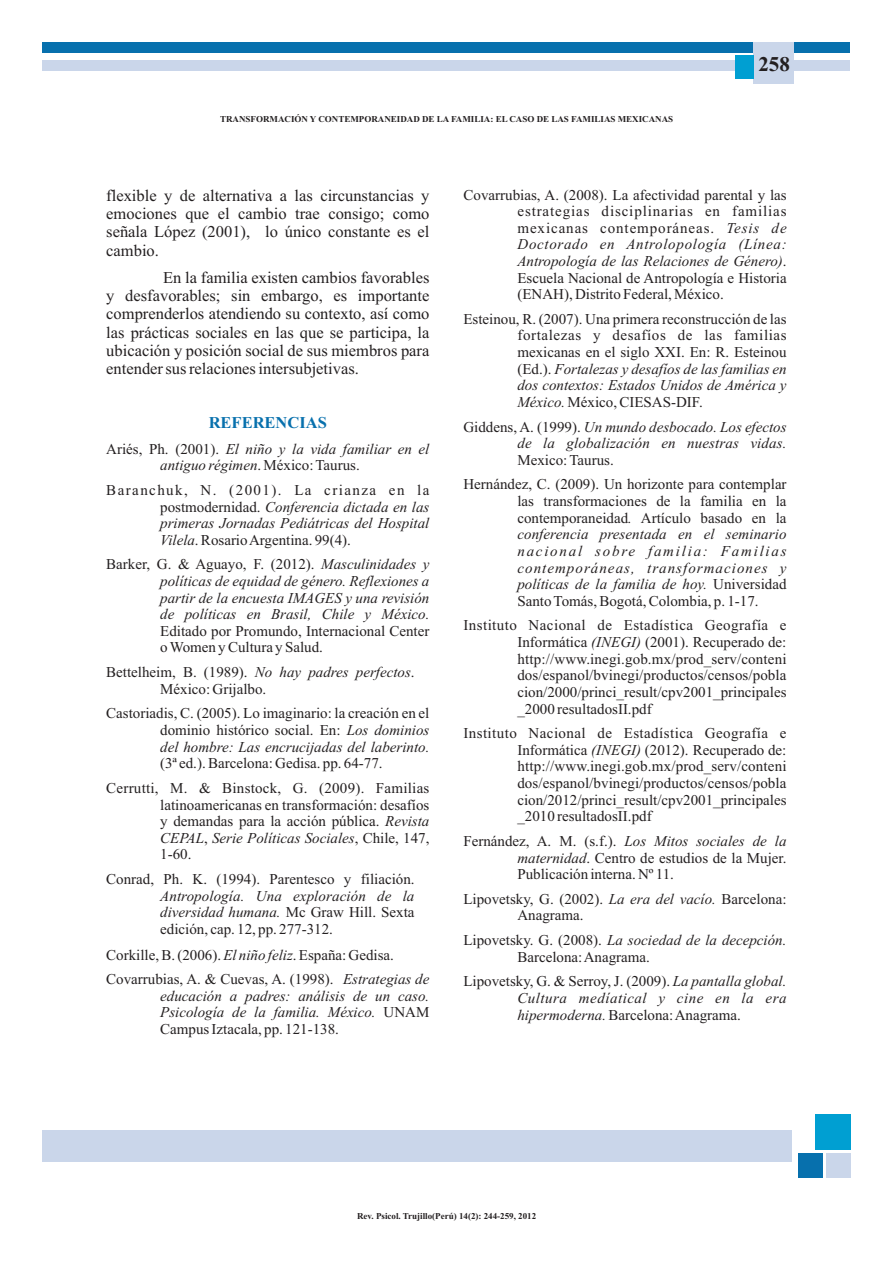
<style>
.page{position:relative;width:893px;height:1263px;background:#fff}
.page>*{position:absolute;margin:0;border:0;box-sizing:border-box;transform-origin:0 0}
.t1{font:700 21px "Times New Roman";color:#231f20}
.t2{font:16.5px/18.3px "Times New Roman";color:#231f20;text-align:justify}
.t3{font:700 16.5px "Times New Roman";color:#0770ad}
.t4{font:15px/16.6px "Times New Roman";color:#231f20;text-align:justify}
.t5{font:italic 15px/16.6px "Times New Roman";color:#231f20;text-align:justify}
.t6{font:700 9px "Times New Roman";color:#231f20}
.s1{font-style:normal}
.s2{font-style:italic}
</style>
<div class="page">
<div style="left:43px;top:1130px;width:749px;height:32px;background:#cad6ea"></div>
<div style="left:826px;top:1154px;width:24px;height:24px;background:#cad6ea"></div>
<div style="left:815px;top:1114px;width:35px;height:36px;background:#009fd2"></div>
<div style="left:799px;top:1154px;width:24px;height:24px;background:#0770ad"></div>
<div style="left:43px;top:43px;width:807px;height:10px;background:#0770ad"></div>
<div style="left:43px;top:61px;width:807px;height:10px;background:#cad6ea"></div>
<div style="left:753px;top:43px;width:41px;height:41px;background:#cad6ea"></div>
<div style="left:735px;top:55px;width:18px;height:24px;background:#009fd2"></div>
<p class="t6" style="left:220px;top:116px;width:455px">TRANSFORMACIÓN Y CONTEMPORANEIDAD DE LA FAMILIA: EL CASO DE LAS FAMILIAS MEXICANAS</p>
<h1 class="t1" style="left:758px;top:56px;width:33px">258</h1>
<p class="t2" style="left:106px;top:188px;width:325px">flexible y de alternativa a las circunstancias y emociones que el cambio trae consigo; como señala López (2001), lo único constante es el cambio.</p>
<p class="t2" style="left:106px;top:270px;width:325px;text-indent:57px">En la familia existen cambios favorables y desfavorables; sin embargo, es importante comprenderlos atendiendo su contexto, así como las prácticas sociales en las que se participa, la ubicación y posición social de sus miembros para entender sus relaciones intersubjetivas.</p>
<p class="t3" style="left:209px;top:417px;width:120px">REFERENCIAS</p>
<p class="t5" style="left:160px;top:442px;width:271px;text-indent:-54px"><span class="s1">Ariés, Ph. (2001).</span> El niño y la vida familiar en el antiguo régimen<span class="s1">. México: Taurus.</span></p>
<p class="t4" style="left:160px;top:483px;width:271px;text-indent:-54px">Baranchuk, N. (2001). La crianza en la postmodernidad. <span class="s2">Conferencia dictada en las primeras Jornadas Pediátricas del Hospital Vilela</span>. Rosario Argentina. 99(4).</p>
<p class="t5" style="left:160px;top:557px;width:271px;text-indent:-54px"><span class="s1">Barker, G. &amp; Aguayo, F. (2012).</span> Masculinidades y políticas de equidad de género. Reflexiones a partir de la encuesta IMAGES y una revisión de políticas en Brasil, Chile y México.</p>
<p class="t4" style="left:160px;top:624px;width:271px">Editado por Promundo, Internacional Center o Women y Cultura y Salud.</p>
<p class="t4" style="left:160px;top:665px;width:256px;text-indent:-54px">Bettelheim, B. (1989). <span class="s2">No hay padres perfectos</span>.<br>México: Grijalbo.</p>
<p class="t4" style="left:160px;top:706px;width:271px;text-indent:-54px">Castoriadis, C. (2005). Lo imaginario: la creación en el dominio histórico social. En: <span class="s2">Los dominios del hombre: Las encrucijadas del laberinto.</span></p>
<p class="t4" style="left:106px;top:752px;width:325px;line-height:24.6px;text-align:center">(3ª ed.). Barcelona: Gedisa. pp. 64-77.<br>Cerrutti, M. &amp; Binstock, G. (2009). Familias</p>
<p class="t4" style="left:160px;top:798px;width:271px">latinoamericanas en transformación: desafíos y demandas para la acción pública. <span class="s2">Revista CEPAL</span>, <span class="s2">Serie Políticas Sociales</span>, Chile, 147, 1-60.</p>
<p class="t4" style="left:106px;top:872px;width:310px">Conrad, Ph. K. (1994). Parentesco y filiación.</p>
<p class="t5" style="left:160px;top:889px;width:256px">Antropología. Una exploración de la diversidad humana. <span class="s1">Mc Graw Hill. Sexta edición, cap. 12, pp. 277-312.</span></p>
<p class="t4" style="left:106px;top:944px;width:325px;line-height:24.6px">Corkille, B. (2006). <span class="s2">El niño feliz</span>. España: Gedisa.<br>Covarrubias, A. &amp; Cuevas, A. (1998). <span class="s2">Estrategias de</span></p>
<p class="t5" style="left:160px;top:989px;width:271px">educación a padres: análisis de un caso.<br>Psicología de la familia. México. <span class="s1">UNAM Campus Iztacala, pp. 121-138.</span></p>
<p class="t4" style="left:517px;top:188px;width:271px;text-indent:-54px">Covarrubias, A. (2008). La afectividad parental y las estrategias disciplinarias en familias mexicanas contemporáneas. <span class="s2">Tesis de Doctorado en Antrolopología (Línea:<br>Antropología de las Relaciones de Género)</span>.<br>Escuela Nacional de Antropología e Historia (ENAH), Distrito Federal, México.</p>
<p class="t4" style="left:517px;top:312px;width:271px;text-indent:-54px">Esteinou, R. (2007). Una primera reconstrucción de las fortalezas y desafíos de las familias mexicanas en el siglo XXI. En: R. Esteinou (Ed.). <span class="s2">Fortalezas y desafíos de las familias en dos contextos: Estados Unidos de América y México.</span> México, CIESAS-DIF.</p>
<p class="t5" style="left:463px;top:420px;width:325px;text-align:right"><span class="s1">Giddens, A. (1999).</span> Un mundo desbocado. Los efectos de la globalización en nuestras vidas.</p>
<p class="t4" style="left:463px;top:449px;width:325px;line-height:24.6px;text-indent:54px">Mexico: Taurus.<br>Hernández, C. (2009). Un horizonte para contemplar</p>
<p class="t5" style="left:517px;top:494px;width:271px"><span class="s1">las transformaciones de la familia en la contemporaneidad</span>. <span class="s1">Artículo basado en la </span>conferencia presentada en el seminario nacional sobre familia: Familias contemporáneas, transformaciones y políticas de la familia de hoy. <span class="s1">Universidad Santo Tomás, Bogotá, Colombia, p. 1-17.</span></p>
<p class="t4" style="left:517px;top:618px;width:271px;text-indent:-54px">Instituto Nacional de Estadística Geografía e Informática <span class="s2">(INEGI)</span> (2001). Recuperado de: http://www.inegi.gob.mx/prod_serv/conteni dos/espanol/bvinegi/productos/censos/pobla cion/2000/princi_result/cpv2001_principales _2000 resultadosII.pdf</p>
<p class="t4" style="left:517px;top:726px;width:271px;text-indent:-54px">Instituto Nacional de Estadística Geografía e Informática <span class="s2">(INEGI)</span> (2012). Recuperado de: http://www.inegi.gob.mx/prod_serv/conteni dos/espanol/bvinegi/productos/censos/pobla cion/2012/princi_result/cpv2001_principales _2010 resultadosII.pdf</p>
<p class="t4" style="left:517px;top:834px;width:271px;text-indent:-54px">Fernández, A. M. (s.f.). <span class="s2">Los Mitos sociales de la maternidad</span>. Centro de estudios de la Mujer.<br>Publicación interna. Nº 11.</p>
<p class="t4" style="left:517px;top:892px;width:271px;text-indent:-54px">Lipovetsky, G. (2002). <span class="s2">La era del vacío.</span> Barcelona:<br>Anagrama.</p>
<p class="t4" style="left:517px;top:933px;width:271px;text-indent:-54px">Lipovetsky. G. (2008). <span class="s2">La sociedad de la decepción.<br></span>Barcelona: Anagrama.</p>
<p class="t5" style="left:517px;top:974px;width:271px;text-indent:-54px"><span class="s1">Lipovetsky, G. &amp; Serroy, J. (2009).</span> La pantalla global.<br>Cultura medíatical y cine en la era hipermoderna.<span class="s1">Barcelona: Anagrama.</span></p>
<p class="t6" style="left:357px;top:1212px;width:181px">Rev. Psicol. Trujillo(Perú) 14(2): 244-259, 2012</p>
</div>
